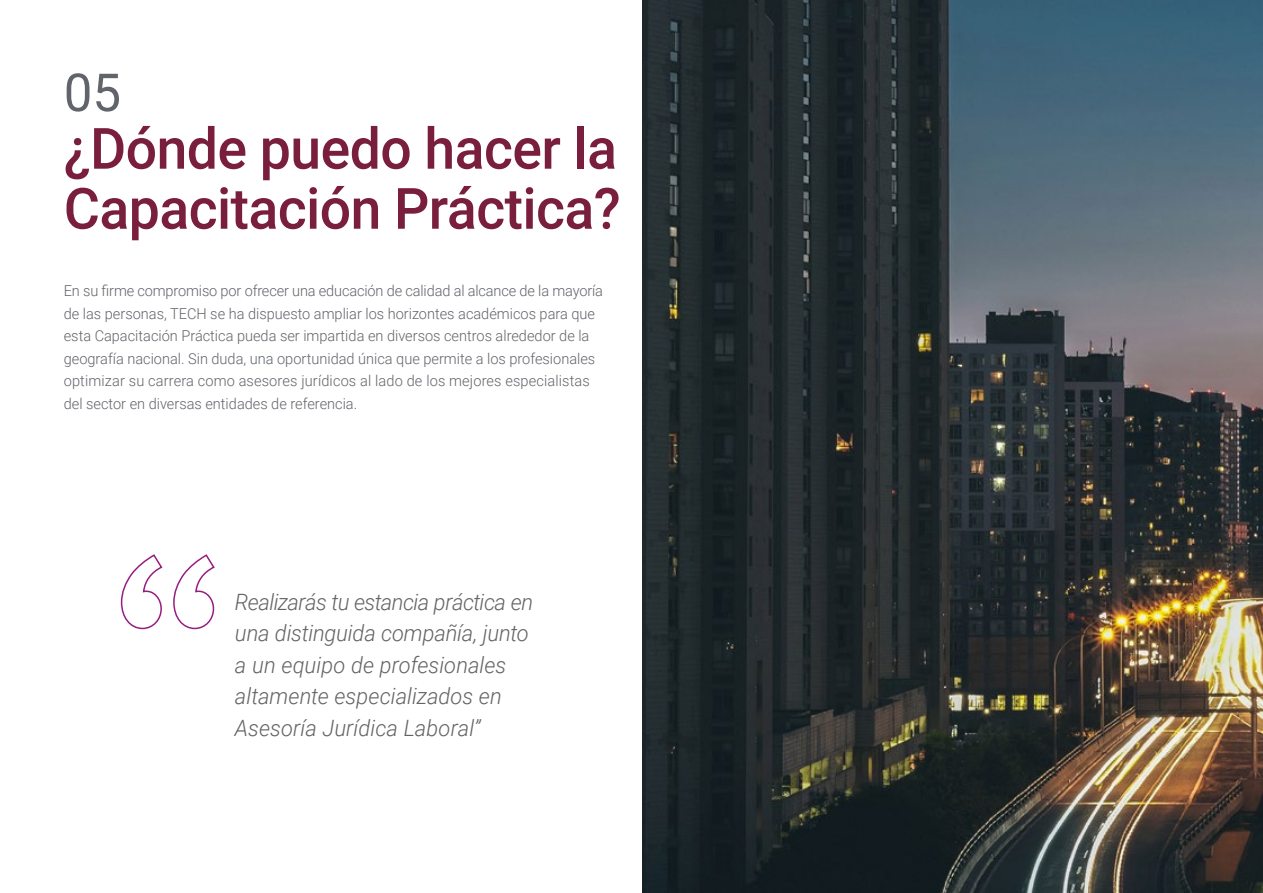
<style>
.page{position:relative;width:1263px;height:893px;background:#fff}
.page>*{position:absolute;margin:0;border:0;box-sizing:border-box;transform-origin:0 0}
.t1{font:500 57px/60px "Roboto";letter-spacing:-.01em;color:#791e3c}
.t2{font:52.5px "Roboto";color:#61646a}
.t3{font:italic 300 22.5px/31.5px "Roboto";color:#646363}
.t4{font:300 15px/22.5px "Roboto";color:#61646a}
</style>
<div class="page">
<img style="left:642px;top:0;width:621px;height:893px">
<svg style="left:120px;top:554px;width:95px;height:76px"></svg>
<h2 class="t2" style="left:64px;top:56px;width:59px">05</h2>
<h1 class="t1" style="left:64px;top:116px;width:558px">¿Dónde puedo hacer la<br>Capacitación Práctica?</h1>
<p class="t4" style="left:64px;top:279px;width:541px">En su firme compromiso por ofrecer una educación de calidad al alcance de la mayoría de las personas, TECH se ha dispuesto ampliar los horizontes académicos para que esta Capacitación Práctica pueda ser impartida en diversos centros alrededor de la geografía nacional. Sin duda, una oportunidad única que permite a los profesionales optimizar su carrera como asesores jurídicos al lado de los mejores especialistas del sector en diversas entidades de referencia.</p>
<h3 class="t3" style="left:235px;top:585px;width:300px">Realizarás tu estancia práctica en una distinguida compañía, junto a un equipo de profesionales altamente especializados en<br>Asesoría Jurídica Laboral”</h3>
</div>
